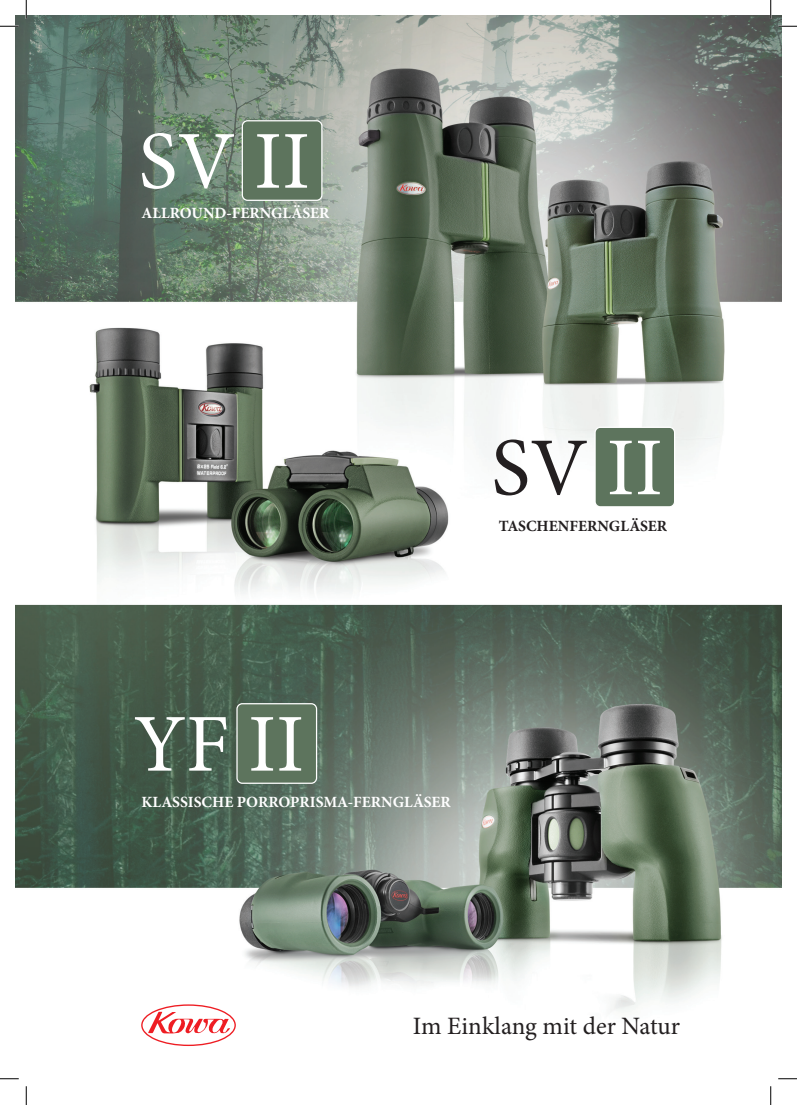
<style>
.page{position:relative;width:797px;height:1105px;background:#fff}
.page>*{position:absolute;margin:0;border:0;box-sizing:border-box;transform-origin:0 0}
.t1{font:82.25px "Minion Pro";color:#fff}
.t2{font:82.25px "Minion Pro";color:#231f20}
.t3{font:25px "Minion Pro";color:#231f20}
.t4{font:700 15.62px "Minion Pro";color:#fff}
.t5{font:700 15.62px "Minion Pro";color:#231f20}
.s1{color:#fff}
</style>
<div class="page">
<img style="left:16px;top:16px;width:765px;height:1073px">
<div style="left:242px;top:121px;width:80px;height:79px;background:#5d745d;border-radius:5px"></div>
<div style="left:242px;top:120px;width:80px;height:81px;border:1px solid #fff;border-radius:5px"></div>
<div style="left:595px;top:427px;width:79px;height:80px;background:#5d745d;border-radius:5px"></div>
<div style="left:594px;top:427px;width:81px;height:80px;border:1px solid #fff;border-radius:5px"></div>
<div style="left:237px;top:704px;width:79px;height:79px;background:#5d745d;border-radius:5px"></div>
<div style="left:236px;top:703px;width:81px;height:81px;border:1px solid #fff;border-radius:5px"></div>
<svg style="left:141px;top:1004px;width:95px;height:42px"></svg>
<svg style="left:0;top:25px;width:19px;height:2px"></svg>
<svg style="left:778px;top:25px;width:19px;height:2px"></svg>
<svg style="left:0;top:1078px;width:19px;height:1px"></svg>
<svg style="left:778px;top:1078px;width:19px;height:1px"></svg>
<svg style="left:25px;top:0;width:2px;height:19px"></svg>
<svg style="left:25px;top:1086px;width:2px;height:19px"></svg>
<svg style="left:770px;top:0;width:1px;height:19px"></svg>
<svg style="left:770px;top:1086px;width:1px;height:19px"></svg>
<h1 class="t1" style="left:138px;top:106px;width:173px">SV II</h1>
<p class="t4" style="left:141px;top:202px;width:189px">ALLROUND-FERNGLÄSER</p>
<h1 class="t2" style="left:491px;top:413px;width:173px">SV <span class="s1">II</span></h1>
<p class="t5" style="left:498px;top:515px;width:170px">TASCHENFERNGLÄSER</p>
<h1 class="t1" style="left:134px;top:689px;width:172px">YF II</h1>
<p class="t4" style="left:141px;top:791px;width:311px">KLASSISCHE PORROPRISMA-FERNGLÄSER</p>
<h2 class="t3" style="left:413px;top:1009px;width:268px">Im Einklang mit der Natur</h2>
</div>
